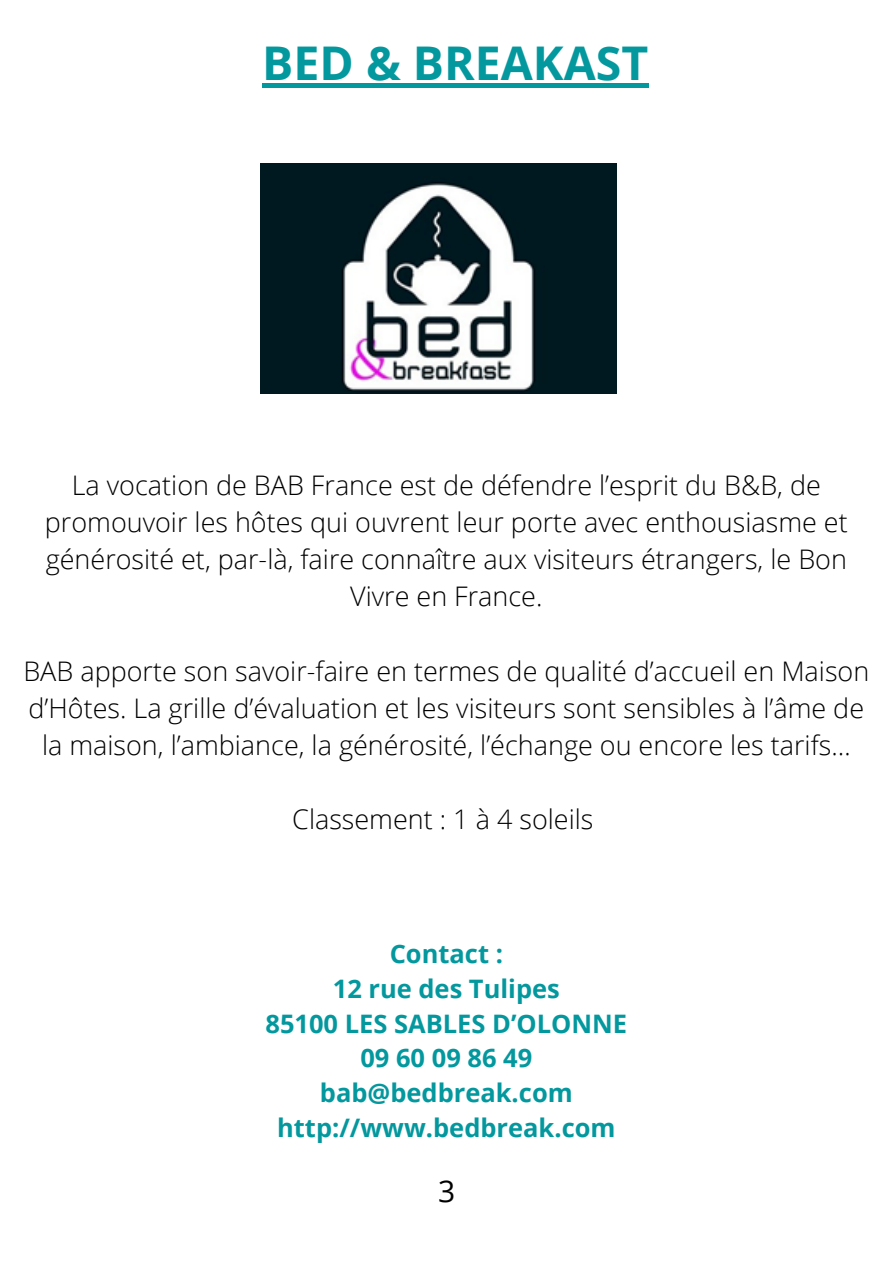
<style>
.page{position:relative;width:893px;height:1264px;background:#fff}
.page>*{position:absolute;margin:0;border:0;box-sizing:border-box;transform-origin:0 0}
.t1{font:700 46.5px "Open Sans";color:#03989e}
.t2{font:30px "Open Sans";color:#000}
.t3{font:300 27px/37px "Open Sans";color:#000;text-align:center}
.t4{font:700 25.5px "Open Sans";color:#03989e}
</style>
<div class="page">
<img style="left:260px;top:164px;width:356px;height:229px">
<div style="left:262px;top:83px;width:386px;height:5px;background:#03989e"></div>
<p class="t1" style="left:262px;top:30px;width:387px">BED &amp; BREAKAST</p>
<p class="t3" style="left:45px;top:466px;width:804px">La vocation de BAB France est de défendre l’esprit du B&amp;B, de promouvoir les hôtes qui ouvrent leur porte avec enthousiasme et générosité et, par-là, faire connaître aux visiteurs étrangers, le Bon Vivre en France.</p>
<p class="t3" style="left:23px;top:651px;width:847px">BAB apporte son savoir-faire en termes de qualité d’accueil en Maison d’Hôtes. La grille d’évaluation et les visiteurs sont sensibles à l’âme de la maison, l’ambiance, la générosité, l’échange ou encore les tarifs…</p>
<p class="t3" style="left:292px;top:800px;width:303px">Classement : 1 à 4 soleils</p>
<p class="t4" style="left:389px;top:935px;width:115px">Contact :</p>
<p class="t4" style="left:333px;top:970px;width:228px">12 rue des Tulipes</p>
<p class="t4" style="left:265px;top:1005px;width:363px">85100 LES SABLES D’OLONNE</p>
<p class="t4" style="left:360px;top:1040px;width:173px">09 60 09 86 49</p>
<p class="t4" style="left:320px;top:1075px;width:254px">bab@bedbreak.com</p>
<p class="t4" style="left:277px;top:1109px;width:340px">http://www.bedbreak.com</p>
<p class="t2" style="left:438px;top:1169px;width:19px">3</p>
</div>
